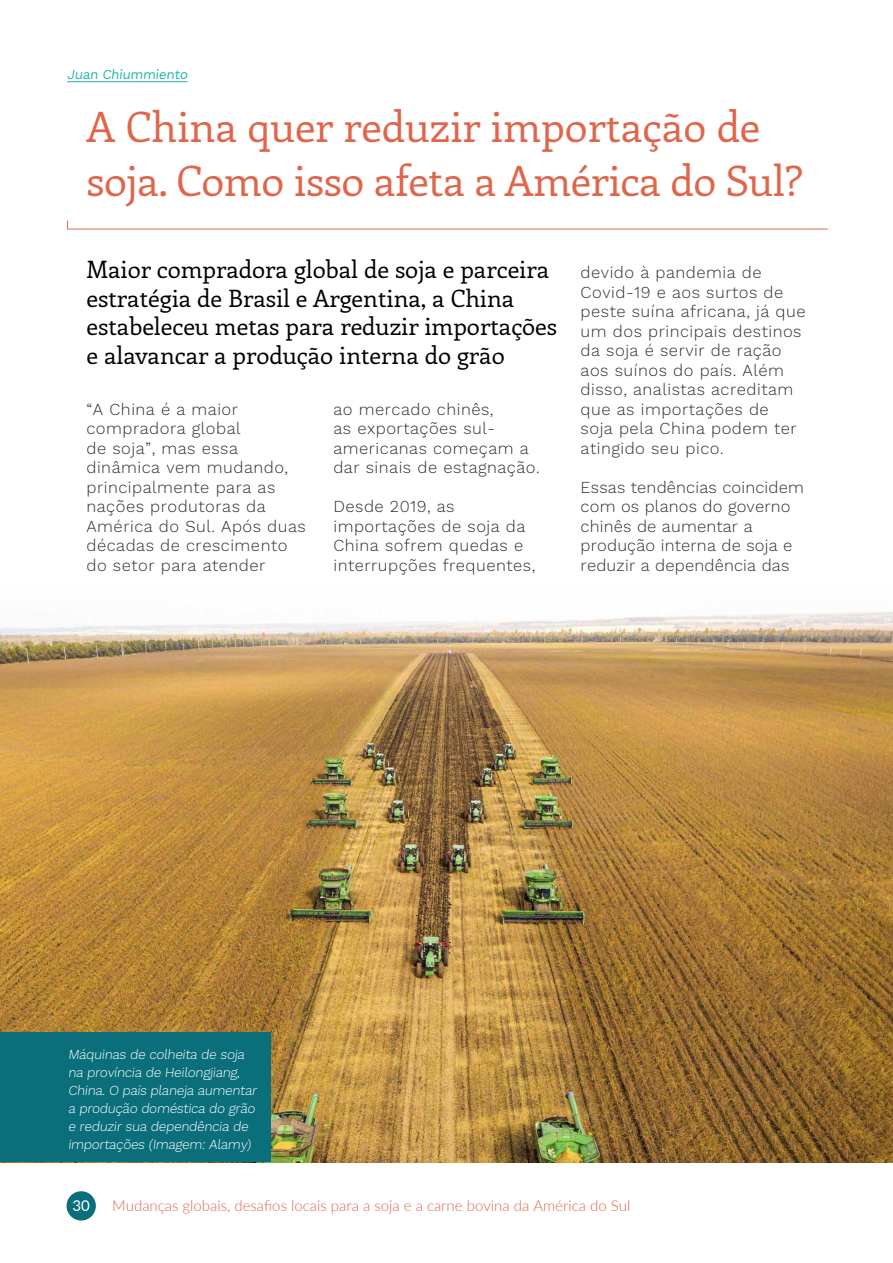
<style>
.page{position:relative;width:893px;height:1263px;background:#fff}
.page>*{position:absolute;margin:0;border:0;box-sizing:border-box;transform-origin:0 0}
.t1{font:42px/54px "Enriqueta";color:#df664b}
.t2{font:24px/28.5px "Enriqueta";color:#000}
.t3{font:300 16.5px/19.5px "Work Sans";letter-spacing:.03em;color:#2d2d32}
.t4{font:300 16.5px/19.5px "Work Sans";letter-spacing:.01em;color:#2d2d32}
.t5{font:300 15px "Lato";color:#df664b}
.t6{font:15px "Lato";color:#fff}
.t7{font:300 13.5px/18px "Work Sans";color:#fff}
.t8{font:13.5px "Work Sans";color:#20b4ae}
</style>
<div class="page">
<div style="left:67px;top:1191px;width:29px;height:29px;background:#0a6e7b;border-radius:50%"></div>
<svg style="left:67px;top:220px;width:761px;height:10px"></svg>
<hr style="left:67px;top:81px;width:121px;height:1px;background:#20b4ae">
<img style="left:0;top:612px;width:893px;height:550px">
<div style="left:0;top:1032px;width:270px;height:130px;background:#0a6e7b"></div>
<p class="t8" style="left:67px;top:66px;width:124px">Juan Chiummiento</p>
<h1 class="t1" style="left:87px;top:99px;width:718px">A China quer reduzir importação de soja. Como isso afeta a América do Sul?</h1>
<h2 class="t2" style="left:86px;top:255px;width:472px">Maior compradora global de soja e parceira estratégia de Brasil e Argentina, a China estabeleceu metas para reduzir importações e alavancar a produção interna do grão</h2>
<p class="t3" style="left:581px;top:264px;width:226px">devido à pandemia de<br>Covid-19 e aos surtos de peste suína africana, já que um dos principais destinos da soja é servir de ração aos suínos do país. Além disso, analistas acreditam que as importações de<br>soja pela China podem ter atingido seu pico.</p>
<p class="t4" style="left:581px;top:478px;width:225px">Essas tendências coincidem com os planos do governo chinês de aumentar a produção interna de soja e reduzir a dependência das</p>
<p class="t3" style="left:86px;top:400px;width:221px">“A China é a maior compradora global<br>de soja”, mas essa dinâmica vem mudando, principalmente para as nações produtoras da<br>América do Sul. Após duas décadas de crescimento do setor para atender</p>
<p class="t3" style="left:333px;top:400px;width:208px">ao mercado chinês,<br>as exportações sul&shy;americanas começam a dar sinais de estagnação.</p>
<p class="t3" style="left:333px;top:498px;width:203px">Desde 2019, as importações de soja da<br>China sofrem quedas e interrupções frequentes,</p>
<p class="t7" style="left:68px;top:1045px;width:193px">Máquinas de colheita de soja na província de Heilongjiang,<br>China. O país planeja aumentar a produção doméstica do grão e reduzir sua dependência de importações (Imagem: Alamy)</p>
<p class="t6" style="left:73px;top:1195px;width:19px">30</p>
<p class="t5" style="left:112px;top:1195px;width:520px">Mudanças globais, desafios locais para a soja e a carne bovina da América do Sul</p>
</div>
